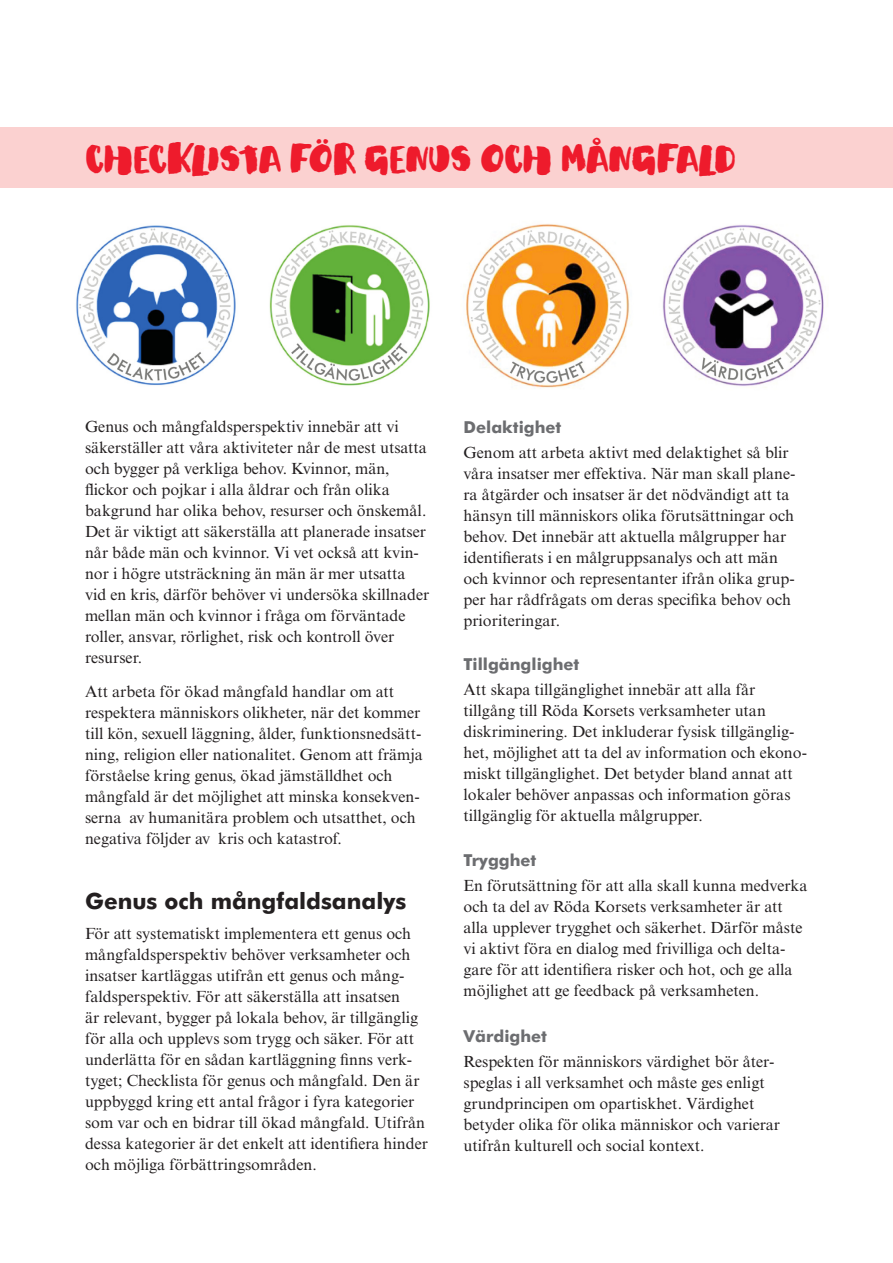
<style>
.page{position:relative;width:893px;height:1263px;background:#fff}
.page>*{position:absolute;margin:0;border:0;box-sizing:border-box;transform-origin:0 0}
.Rubbe{font:36px "Meet Me In Brooklyn";letter-spacing:-.01em;color:#ee1b2c}
.MELLIS_2{font:700 22.5px "Futura BT";color:#231f20}
.MELLIS_3{font:700 16.5px "Futura BT";color:#6c6d70}
.Brödtexten{font:16.2px/21px "Times NRMT";color:#231f20}
</style>
<div class="page">
<div style="left:0;top:128px;width:893px;height:60px;background:#fbd1d0"></div>
<img style="left:76px;top:225px;width:160px;height:161px">
<img style="left:269px;top:225px;width:161px;height:161px">
<img style="left:466px;top:224px;width:164px;height:164px">
<img style="left:662px;top:224px;width:162px;height:164px">
<p class="Rubbe" style="left:85px;top:132px;width:653px">CHECKLISTA FÖR GENUS OCH MÅNGFALD</p>
<p class="Brödtexten" style="left:85px;top:416px;width:346px">Genus och mångfaldsperspektiv innebär att vi säkerställer att våra aktiviteter når de mest utsatta och bygger på verkliga behov. Kvinnor, män, flickor och pojkar i alla åldrar och från olika bakgrund har olika behov, resurser och önskemål.<br>Det är viktigt att säkerställa att planerade insatser når både män och kvinnor. Vi vet också att kvin&shy;nor i högre utsträckning än män är mer utsatta vid en kris, därför behöver vi undersöka skillnader mellan män och kvinnor i fråga om förväntade roller, ansvar, rörlighet, risk och kontroll över resurser.</p>
<p class="Brödtexten" style="left:85px;top:681px;width:339px">Att arbeta för ökad mångfald handlar om att respektera människors olikheter, när det kommer till kön, sexuell läggning, ålder, funktionsnedsätt&shy;ning, religion eller nationalitet. Genom att främja förståelse kring genus, ökad jämställdhet och mångfald är det möjlighet att minska konsekven&shy;serna av humanitära problem och utsatthet, och negativa följder av kris och katastrof.</p>
<p class="MELLIS_2" style="left:85px;top:887px;width:323px">Genus och mångfaldsanalys</p>
<p class="Brödtexten" style="left:85px;top:922px;width:344px">För att systematiskt implementera ett genus och mångfaldsperspektiv behöver verksamheter och insatser kartläggas utifrån ett genus och mång&shy;faldsperspektiv. För att säkerställa att insatsen<br>är relevant, bygger på lokala behov, är tillgänglig för alla och upplevs som trygg och säker. För att underlätta för en sådan kartläggning finns verk&shy;tyget; Checklista för genus och mångfald. Den är uppbyggd kring ett antal frågor i fyra kategorier som var och en bidrar till ökad mångfald. Utifrån dessa kategorier är det enkelt att identifiera hinder och möjliga förbättringsområden.</p>
<p class="MELLIS_3" style="left:463px;top:417px;width:99px">Delaktighet</p>
<p class="Brödtexten" style="left:463px;top:442px;width:333px">Genom att arbeta aktivt med delaktighet så blir våra insatser mer effektiva. När man skall plane&shy;ra åtgärder och insatser är det nödvändigt att ta hänsyn till människors olika förutsättningar och behov. Det innebär att aktuella målgrupper har identifierats i en målgruppsanalys och att män och kvinnor och representanter ifrån olika grup&shy;per har rådfrågats om deras specifika behov och prioriteringar.</p>
<p class="MELLIS_3" style="left:463px;top:654px;width:117px">Tillgänglighet</p>
<p class="Brödtexten" style="left:463px;top:679px;width:345px">Att skapa tillgänglighet innebär att alla får tillgång till Röda Korsets verksamheter utan diskriminering. Det inkluderar fysisk tillgänglig&shy;het, möjlighet att ta del av information och ekono&shy;miskt tillgänglighet. Det betyder bland annat att lokaler behöver anpassas och information göras tillgänglig för aktuella målgrupper.</p>
<p class="MELLIS_3" style="left:463px;top:850px;width:74px">Trygghet</p>
<p class="Brödtexten" style="left:463px;top:875px;width:345px">En förutsättning för att alla skall kunna medverka och ta del av Röda Korsets verksamheter är att alla upplever trygghet och säkerhet. Därför måste vi aktivt föra en dialog med frivilliga och delta&shy;gare för att identifiera risker och hot, och ge alla möjlighet att ge feedback på verksamheten.</p>
<p class="MELLIS_3" style="left:463px;top:1026px;width:85px">Värdighet</p>
<p class="Brödtexten" style="left:463px;top:1051px;width:318px">Respekten för människors värdighet bör åter&shy;speglas i all verksamhet och måste ges enligt grundprincipen om opartiskhet. Värdighet betyder olika för olika människor och varierar utifrån kulturell och social kontext.</p>
</div>
